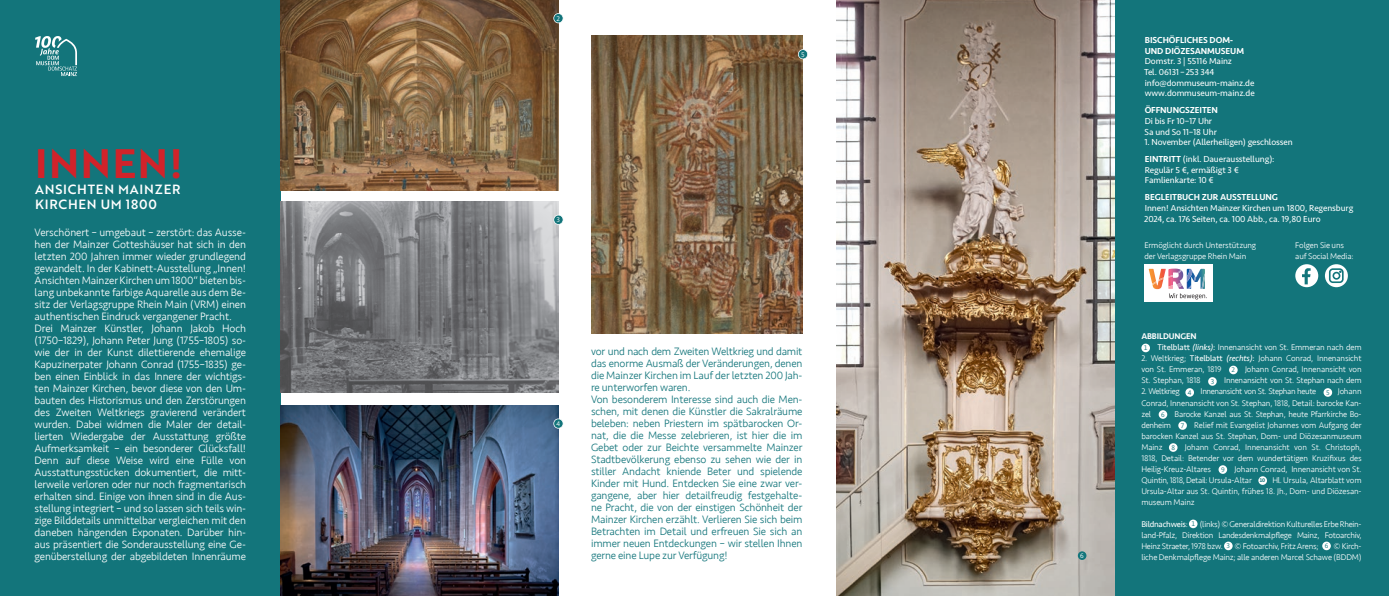
<style>
.page{position:relative;width:1389px;height:596px;background:#fff}
.page>*{position:absolute;margin:0;border:0;box-sizing:border-box;transform-origin:0 0}
.t1{font:40px "Brother 1816 Bold";letter-spacing:.04em;color:#d1232a}
.t2{font:13px/15.6px "Brother 1816 Medium";letter-spacing:.06em;color:#fff}
.t3{font:300 11px/12px "Seravek";letter-spacing:-.015em;color:#fff}
.t4{font:300 11px/12px "Seravek";letter-spacing:-.015em;color:#13757b}
.t5{font:9px/10.7px "Seravek Basic";letter-spacing:-.01em;color:#fff}
.t6{font:500 9px/10.7px "Seravek Basic";letter-spacing:-.01em;color:#fff}
.t7{font:300 8.5px/11px "Seravek";letter-spacing:-.015em;color:#fff}
.t8{font:7px "Kievit OT";color:#fff}
.s1{font-weight:500}
.s2{font-family:"Kievit OT";font-weight:400;font-size:7px;color:#13757b}
.s3{font-weight:400}
.s4{font-weight:400;font-style:italic}
.s5{font-family:"Kievit OT";font-weight:700;font-size:5.5px;color:#13757b}
</style>
<div class="page">
<div style="left:1114px;top:0;width:275px;height:595px;background:#13757b"></div>
<div style="left:0;top:0;width:281px;height:595px;background:#13757b"></div>
<svg style="left:35px;top:36px;width:42px;height:40px"></svg>
<img style="left:281px;top:0;width:277px;height:190px">
<img style="left:281px;top:201px;width:277px;height:191px">
<img style="left:281px;top:405px;width:277px;height:190px">
<svg style="left:553px;top:13px;width:10px;height:10px"></svg>
<svg style="left:553px;top:214px;width:10px;height:11px"></svg>
<svg style="left:553px;top:418px;width:10px;height:10px"></svg>
<img style="left:591px;top:35px;width:211px;height:298px">
<svg style="left:798px;top:49px;width:10px;height:10px"></svg>
<img style="left:836px;top:0;width:278px;height:595px">
<div style="left:1078px;top:551px;width:8px;height:8px;background:#13757b;border-radius:50%"></div>
<div style="left:1141px;top:343px;width:9px;height:9px;background:#fff;border-radius:50%"></div>
<svg style="left:1229px;top:365px;width:9px;height:9px"></svg>
<div style="left:1208px;top:377px;width:9px;height:8px;background:#fff;border-radius:50%"></div>
<div style="left:1185px;top:388px;width:9px;height:8px;background:#fff;border-radius:50%"></div>
<div style="left:1324px;top:388px;width:8px;height:8px;background:#fff;border-radius:50%"></div>
<div style="left:1159px;top:410px;width:8px;height:8px;background:#fff;border-radius:50%"></div>
<div style="left:1178px;top:421px;width:9px;height:8px;background:#fff;border-radius:50%"></div>
<div style="left:1169px;top:443px;width:9px;height:8px;background:#fff;border-radius:50%"></div>
<div style="left:1219px;top:465px;width:8px;height:8px;background:#fff;border-radius:50%"></div>
<div style="left:1258px;top:476px;width:9px;height:8px;background:#fff;border-radius:50%"></div>
<div style="left:1189px;top:519px;width:9px;height:9px;background:#fff;border-radius:50%"></div>
<div style="left:1224px;top:541px;width:9px;height:9px;background:#fff;border-radius:50%"></div>
<svg style="left:1322px;top:541px;width:9px;height:9px"></svg>
<div style="left:1144px;top:264px;width:69px;height:38px;background:#fff"></div>
<svg style="left:1152px;top:268px;width:55px;height:31px"></svg>
<svg style="left:1325px;top:264px;width:23px;height:23px"></svg>
<svg style="left:1329px;top:268px;width:15px;height:15px"></svg>
<svg style="left:1295px;top:264px;width:23px;height:23px"></svg>
<h1 class="t1" style="left:35px;top:133px;width:149px">INNEN!</h1>
<p class="t2" style="left:35px;top:181px;width:147px">ANSICHTEN MAINZER<br>KIRCHEN UM 1800</p>
<p class="t3" style="left:35px;top:226px;width:213px">Verschönert – umgebaut – zerstört: das Ausse&shy;hen der Mainzer Gotteshäuser hat sich in den letzten 200 Jahren immer wieder grundlegend gewandelt. In der Kabinett-Ausstellung „Innen!<br>Ansichten Mainzer Kirchen um 1800“ bieten bis&shy;lang unbekannte farbige Aquarelle aus dem Be&shy;sitz der Verlagsgruppe Rhein Main (VRM) einen authentischen Eindruck vergangener Pracht.<br>Drei Mainzer Künstler, Johann Jakob Hoch (1750–1829), Johann Peter Jung (1755–1805) so&shy;wie der in der Kunst dilettierende ehemalige Kapuzinerpater Johann Conrad (1755–1835) ge&shy;ben einen Einblick in das Innere der wichtigs&shy;ten Mainzer Kirchen, bevor diese von den Um&shy;bauten des Historismus und den Zerstörungen des Zweiten Weltkriegs gravierend verändert wurden. Dabei widmen die Maler der detail&shy;lierten Wiedergabe der Ausstattung größte Aufmerksamkeit – ein besonderer Glücksfall!<br>Denn auf diese Weise wird eine Fülle von Ausstattungsstücken dokumentiert, die mitt&shy;lerweile verloren oder nur noch fragmentarisch erhalten sind. Einige von ihnen sind in die Aus&shy;stellung integriert – und so lassen sich teils win&shy;zige Bilddetails unmittelbar vergleichen mit den daneben hängenden Exponaten. Darüber hin&shy;aus präsentiert die Sonderausstellung eine Ge&shy;genüberstellung der abgebildeten Innen räu me</p>
<p class="t8" style="left:557px;top:14px;width:5px">2</p>
<p class="t8" style="left:801px;top:50px;width:5px">5</p>
<p class="t8" style="left:557px;top:215px;width:5px">3</p>
<p class="t8" style="left:557px;top:419px;width:5px">4</p>
<p class="t4" style="left:591px;top:345px;width:213px">vor und nach dem Zweiten Weltkrieg und damit das enorme Ausmaß der Veränderungen, denen die Mainzer Kirchen im Lauf der letzten 200 Jah&shy;re unterworfen waren.<br>Von besonderem Interesse sind auch die Men&shy;schen, mit denen die Künstler die Sakralräume beleben: neben Priestern im spätbarocken Or&shy;nat, die die Messe zelebrieren, ist hier die im Gebet oder zur Beichte versammelte Mainzer Stadtbevölkerung ebenso zu sehen wie der in stiller Andacht kniende Beter und spielende Kinder mit Hund. Entdecken Sie eine zwar ver&shy;gangene, aber hier detailfreudig festgehalte&shy;ne Pracht, die von der einstigen Schönheit der Mainzer Kirchen erzählt. Verlieren Sie sich beim Betrachten im Detail und erfreuen Sie sich an immer neuen Entdeckungen – wir stellen Ihnen gerne eine Lupe zur Verfügung!</p>
<p class="t8" style="left:1080px;top:551px;width:5px">6</p>
<p class="t6" style="left:1145px;top:34px;width:101px">BISCHÖFLICHES DOM-<br>UND DIÖZESANMUSEUM</p>
<p class="t5" style="left:1144px;top:56px;width:112px">Domstr. 3 | 55116 Mainz<br>Tel. 06131 – 253 344 info@dommuseum-mainz.de www.dommuseum-mainz.de</p>
<p class="t6" style="left:1145px;top:104px;width:75px">ÖFFNUNGSZEITEN</p>
<p class="t5" style="left:1145px;top:115px;width:74px">Di bis Fr 10–17 Uhr<br>Sa und So 11–18 Uhr</p>
<p class="t5" style="left:1144px;top:134px;width:150px;line-height:16.7px">1. November (Allerheiligen) geschlossen<br><span class="s1">EINTRITT</span> (inkl. Dauerausstellung):</p>
<p class="t5" style="left:1145px;top:164px;width:96px">Regulär 5 €, ermäßigt 3 €<br>Famlienkarte: 10 €</p>
<p class="t6" style="left:1145px;top:191px;width:135px">BEGLEITBUCH ZUR AUSSTELLUNG</p>
<p class="t5" style="left:1144px;top:202px;width:211px">Innen! Ansichten Mainzer Kirchen um 1800, Regensburg<br>2024, ca. 176 Seiten, ca. 100 Abb., ca. 19,80 Euro</p>
<p class="t7" style="left:1144px;top:240px;width:113px">Ermöglicht durch Unterstützung der Verlagsgruppe Rhein Main</p>
<p class="t7" style="left:1295px;top:240px;width:60px">Folgen Sie uns auf Social Media:</p>
<p class="t7" style="left:1141px;top:331px;width:222px"><span class="s1">ABBILDUNGEN<br></span><span class="s2">1</span> <span class="s3">Titelblatt</span> <span class="s4">(links)</span><span class="s3">:</span> Innenansicht von St. Emmeran nach dem</p>
<p class="t7" style="left:1141px;top:353px;width:222px;text-align:justify">2. Weltkrieg; <span class="s3">Titelblatt</span> <span class="s4">(rechts)</span><span class="s3">:</span> Johann Conrad, Innenansicht von St. Emmeran, 1819 <span class="s2">2</span> Johann Conrad, Innenansicht von St. Stephan, 1818 <span class="s2">3</span> Innenansicht von St. Stephan nach dem</p>
<p class="t7" style="left:1141px;top:386px;width:222px;text-align:justify">2. Welt krieg <span class="s2">4</span> Innenansicht von St. Stephan heute <span class="s2">5</span> Johann Conrad, Innenansicht von St. Stephan, 1818, Detail: barocke Kan&shy;zel <span class="s2">6</span> Barocke Kanzel aus St. Stephan, heute Pfarrkirche Bo&shy;denheim <span class="s2">7</span> Relief mit Evangelist Johannes vom Aufgang der barocken Kanzel aus St. Stephan, Dom- und Diözesanmuseum Mainz <span class="s2">8</span> Johann Conrad, Innenansicht von St. Christoph, 1818, Detail: Betender vor dem wundertätigen Kru zifixus des Heilig-Kreuz-Altares <span class="s2">9</span> Johann Conrad, Innenansicht von St.<br>Quintin, 1818, Detail: Ursula-Altar <span class="s5">10</span> Hl. Ursula, Altarblatt vom Ursula-Altar aus St. Quintin, frühes 18. Jh., Dom- und Diözesan&shy;museum Mainz</p>
<p class="t7" style="left:1141px;top:518px;width:222px;text-align:justify"><span class="s3">Bildnachweis</span>: <span class="s2">1</span> (links) © Generaldirektion Kulturelles Erbe Rhein&shy;land-Pfalz, Direktion Landesdenkmalpflege Mainz, Fotoarchiv, Heinz Straeter, 1978 bzw. <span class="s2">3</span> © Fotoarchiv, Fritz Arens; <span class="s2">6</span> © Kirch&shy;liche Denkmalpflege Mainz; alle anderen Marcel Schawe (BDDM)</p>
</div>
